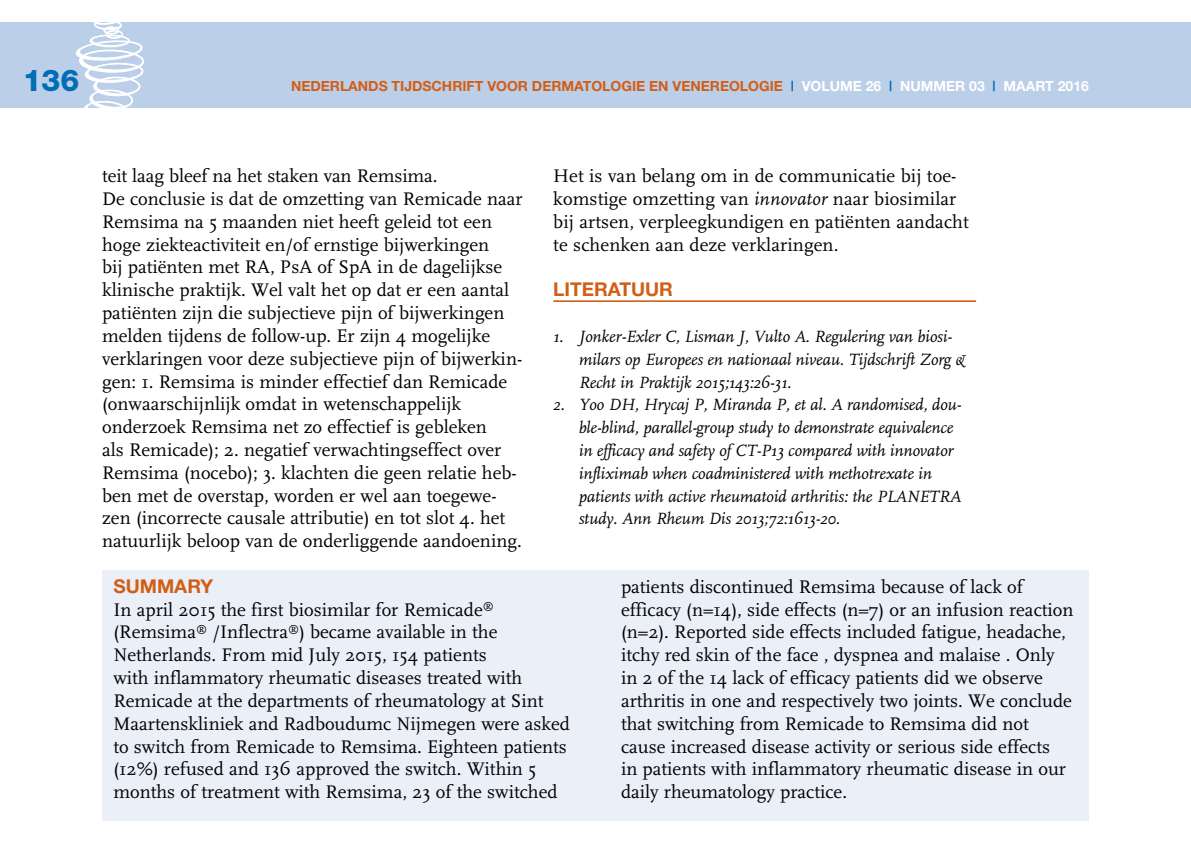
<style>
.page{position:relative;width:1191px;height:851px;background:#fff}
.page>*{position:absolute;margin:0;border:0;box-sizing:border-box;transform-origin:0 0}
.t1{font:800 30px "Helvetica Neue";color:#006eb6}
.t2{font:19px/22.8px "FF Scala";color:#000}
.t3{font:700 19px "Helvetica Neue";color:#d25e16}
.t4{font:italic 17px/22.8px "FF Scala";letter-spacing:-.01em;color:#000}
.t5{font:700 14px "Helvetica Neue";color:#d25e16}
.t6{font:700 14px "Helvetica Neue";color:#fff}
.s1{color:#006eb6}
.s2{color:#fff}
.s3{font-style:italic}
</style>
<div class="page">
<div style="left:0;top:23px;width:1191px;height:85px;background:#bccfe9"></div>
<svg style="left:76px;top:23px;width:68px;height:85px"></svg>
<hr style="left:553px;top:300px;width:423px;height:2px;background:#d25e16">
<div style="left:102px;top:570px;width:987px;height:250px;background:#eaeff8"></div>
<h1 class="t1" style="left:23px;top:62px;width:58px">136</h1>
<p class="t5" style="left:291px;top:77px;width:724px">NEDERLANDS TIJDSCHRIFT VOOR DERMATOLOGIE EN VENEREOLOGIE <span class="s1">|</span> <span class="s2">VOLUME 26</span> <span class="s1">|</span> <span class="s2">NUMMER 03</span> <span class="s1">|</span> <span class="s2">MAART</span></p>
<p class="t6" style="left:1057px;top:77px;width:33px">2016</p>
<p class="t2" style="left:102px;top:165px;width:422px">teit laag bleef na het staken van Remsima.<br>De conclusie is dat de omzetting van Remicade naar Remsima na 5 maanden niet heeft geleid tot een hoge ziekteactiviteit en/of ernstige bijwerkingen<br>bij patiënten met RA, PsA of SpA in de dagelijkse klinische praktijk. Wel valt het op dat er een aantal patiënten zijn die subjectieve pijn of bijwerkingen melden tijdens de follow-up. Er zijn 4 mogelijke verklaringen voor deze subjectieve pijn of bijwerkin&shy;gen: 1. Remsima is minder effectief dan Remicade (onwaarschijnlijk omdat in wetenschappelijk onderzoek Remsima net zo effectief is gebleken<br>als Remicade); 2. negatief verwachtingseffect over Remsima (nocebo); 3. klachten die geen relatie heb&shy;ben met de overstap, worden er wel aan toegewe&shy;zen (incorrecte causale attributie) en tot slot 4. het natuurlijk beloop van de onderliggende aandoening.</p>
<p class="t3" style="left:113px;top:574px;width:28px">SUMMAR</p>
<p class="t3" style="left:200px;top:574px;width:14px">Y</p>
<p class="t2" style="left:113px;top:598px;width:458px">In april 2015 the first biosimilar for Remicade<sup>® </sup>(Remsima<sup>®</sup> /Inflectra<sup>®</sup>) became available in the Netherlands. From mid July 2015, 154 patients<br>with inflammatory rheumatic diseases treated with Remicade at the departments of rheumatology at Sint Maartenskliniek and Radboudumc Nijmegen were asked to switch from Remicade to Remsima. Eighteen patients (12%) refused and 136 approved the switch. Within 5 months of treatment with Remsima, 23 of the switched</p>
<p class="t2" style="left:553px;top:165px;width:417px">Het is van belang om in de communicatie bij toe&shy;komstige omzetting van <span class="s3">innovator</span> naar biosimilar bij artsen, verpleegkundigen en patiënten aandacht te schenken aan deze verklaringen.</p>
<p class="t3" style="left:553px;top:278px;width:25px">LITERATUUR</p>
<p class="t4" style="left:579px;top:325px;width:388px;text-indent:-26px">1. Jonker-Exler C, Lisman J, Vulto A. Regulering van biosi&shy;milars op Europees en nationaal niveau. Tijdschrift Zorg &amp;<br>Recht in Praktijk 2015;143:26-31.</p>
<p class="t4" style="left:579px;top:394px;width:384px;text-indent:-26px">2. Yoo DH, Hrycaj P, Miranda P, et al. A randomised, dou&shy;ble-blind, parallel-group study to demonstrate equivalence in efficacy and safety of CT-P13 compared with innovator infliximab when coadministered with methotrexate in patients with active rheumatoid arthritis: the PLANETRA study. Ann Rheum Dis 2013;72:1613-20.</p>
<p class="t2" style="left:621px;top:575px;width:454px">patients discontinued Remsima because of lack of efficacy (n=14), side effects (n=7) or an infusion reaction (n=2). Reported side effects included fatigue, headache, itchy red skin of the face , dyspnea and malaise . Only in 2 of the 14 lack of efficacy patients did we observe arthritis in one and respectively two joints. We conclude that switching from Remicade to Remsima did not cause increased disease activity or serious side effects<br>in patients with inflammatory rheumatic disease in our daily rheumatology practice.</p>
</div>
